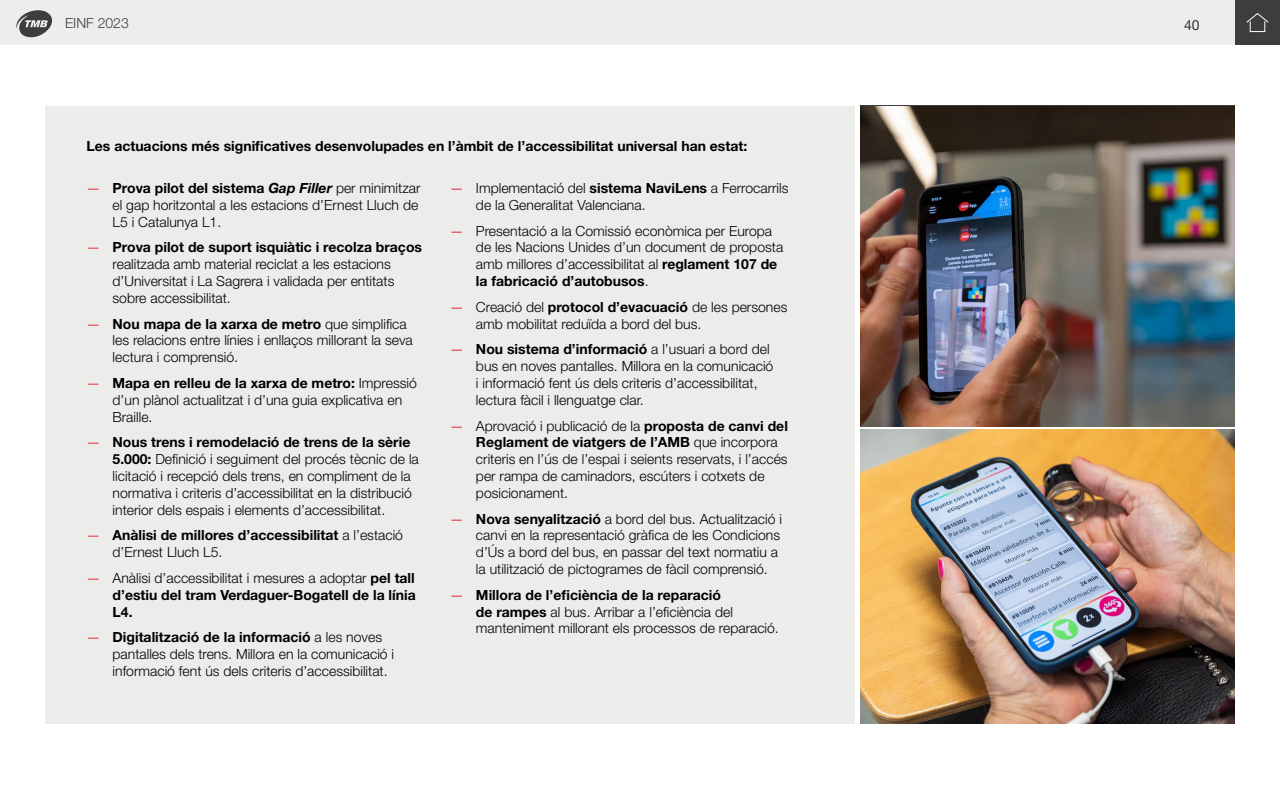
<style>
.page{position:relative;width:1280px;height:800px;background:#fff}
.page>*{position:absolute;margin:0;border:0;box-sizing:border-box;transform-origin:0 0}
.t1{font:300 14px/16.8px "Helvetica Neue LT Std";color:#000}
.t2{font:700 14px/16.8px "Helvetica Neue LT Std";color:#000}
.t3{font:300 14px "Helvetica Neue LT Std";color:#3d3d3b}
.t4{font:14px "Helvetica Neue LT Std";color:#333}
.s1{color:#e30613}
.s2{font-weight:700}
.s3{font-weight:700;font-style:italic}
.s4{font-weight:300;color:#e30613}
.s5{font-weight:300}
</style>
<div class="page">
<div style="left:0;top:0;width:1280px;height:45px;background:#ededed"></div>
<svg style="left:16px;top:10px;width:36px;height:27px"></svg>
<div style="left:1235px;top:0;width:45px;height:45px;background:#3d3d3b"></div>
<div style="left:1250px;top:21px;width:15px;height:11px;border:1px solid #fff"></div>
<svg style="left:1246px;top:13px;width:23px;height:11px"></svg>
<div style="left:45px;top:106px;width:810px;height:618px;background:#ececeb"></div>
<img style="left:860px;top:429px;width:375px;height:295px">
<img style="left:860px;top:106px;width:375px;height:320px">
<p class="t3" style="left:65px;top:15px;width:65px">EINF 2023</p>
<p class="t4" style="left:1184px;top:16px;width:17px">40</p>
<p class="t2" style="left:87px;top:137px;width:662px">Les actuacions més significatives desenvolupades en l’àmbit de l’accessibilitat universal han estat:</p>
<p class="t1" style="left:113px;top:179px;width:309px;text-indent:-26px"><span class="s1">—</span> <span class="s2">Prova pilot del sistema</span> <span class="s3">Gap Filler</span> per minimitzar el gap horitzontal a les estacions d’Ernest Lluch de<br>L5 i Catalunya L1.</p>
<p class="t1" style="left:113px;top:239px;width:311px;text-indent:-26px"><span class="s1">—</span> <span class="s2">Prova pilot de suport isquiàtic i recolza braços </span>realitzada amb material reciclat a les estacions d’Universitat i La Sagrera i validada per entitats sobre accessibilitat.</p>
<p class="t1" style="left:113px;top:315px;width:302px;text-indent:-26px"><span class="s1">—</span> <span class="s2">Nou mapa de la xarxa de metro</span> que simplifica les relacions entre línies i enllaços millorant la seva lectura i comprensió.</p>
<p class="t1" style="left:113px;top:374px;width:306px;text-indent:-26px"><span class="s1">—</span> <span class="s2">Mapa en relleu de la xarxa de metro:</span> Impressió d’un plànol actualitzat i d’una guia explicativa en<br>Braille.</p>
<p class="t1" style="left:113px;top:434px;width:308px;text-indent:-26px"><span class="s1">—</span> <span class="s2">Nous trens i remodelació de trens de la sèrie 5.000:</span> Definició i seguiment del procés tècnic de la licitació i recepció dels trens, en compliment de la normativa i criteris d’accessibilitat en la distribució interior dels espais i elements d’accessibilitat.</p>
<p class="t2" style="left:113px;top:527px;width:292px;text-indent:-26px"><span class="s4">—</span> Anàlisi de millores d’accessibilitat <span class="s5">a l’estació d’Ernest Lluch L5.</span></p>
<p class="t2" style="left:113px;top:569px;width:305px;text-align:justify;text-indent:-26px"><span class="s4">—</span> <span class="s5">Anàlisi d’accessibilitat i mesures a adoptar</span> pel tall d’estiu del tram Verdaguer-Bogatell de la línia L4.</p>
<p class="t1" style="left:113px;top:629px;width:283px;text-indent:-26px"><span class="s1">—</span> <span class="s2">Digitalització de la informació</span> a les noves pantalles dels trens. Millora en la comunicació i informació fent ús dels criteris d’accessibilitat.</p>
<p class="t1" style="left:476px;top:179px;width:314px;text-indent:-26px"><span class="s1">—</span> Implementació del <span class="s2">sistema NaviLens</span> a Ferrocarrils de la Generalitat Valenciana.</p>
<p class="t1" style="left:476px;top:222px;width:309px;text-indent:-26px"><span class="s1">—</span> Presentació a la Comissió econòmica per Europa de les Nacions Unides d’un document de proposta amb millores d’accessibilitat al <span class="s2">reglament 107 de la fabricació d’autobusos</span>.</p>
<p class="t1" style="left:476px;top:298px;width:313px;text-indent:-26px"><span class="s1">—</span> Creació del <span class="s2">protocol d’evacuació</span> de les persones amb mobilitat reduïda a bord del bus.</p>
<p class="t1" style="left:476px;top:341px;width:299px;text-indent:-26px"><span class="s1">—</span> <span class="s2">Nou sistema d’informació</span> a l’usuari a bord del bus en noves pantalles. Millora en la comunicació i informació fent ús dels criteris d’accessibilitat, lectura fàcil i llenguatge clar.</p>
<p class="t1" style="left:476px;top:417px;width:313px;text-indent:-26px"><span class="s1">—</span> Aprovació i publicació de la <span class="s2">proposta de canvi del Reglament de viatgers de l’AMB</span> que incorpora criteris en l’ús de l’espai i seients reservats, i l’accés per rampa de caminadors, escúters i cotxets de posicionament.</p>
<p class="t1" style="left:476px;top:510px;width:307px;text-indent:-26px"><span class="s1">—</span> <span class="s2">Nova senyalització</span> a bord del bus. Actualització i canvi en la representació gràfica de les Condicions d’Ús a bord del bus, en passar del text normatiu a la utilització de pictogrames de fàcil comprensió.</p>
<p class="t1" style="left:476px;top:586px;width:304px;text-indent:-26px"><span class="s1">—</span> <span class="s2">Millora de l’eficiència de la reparació<br>de rampes</span> al bus. Arribar a l’eficiència del manteniment millorant els processos de reparació.</p>
</div>
